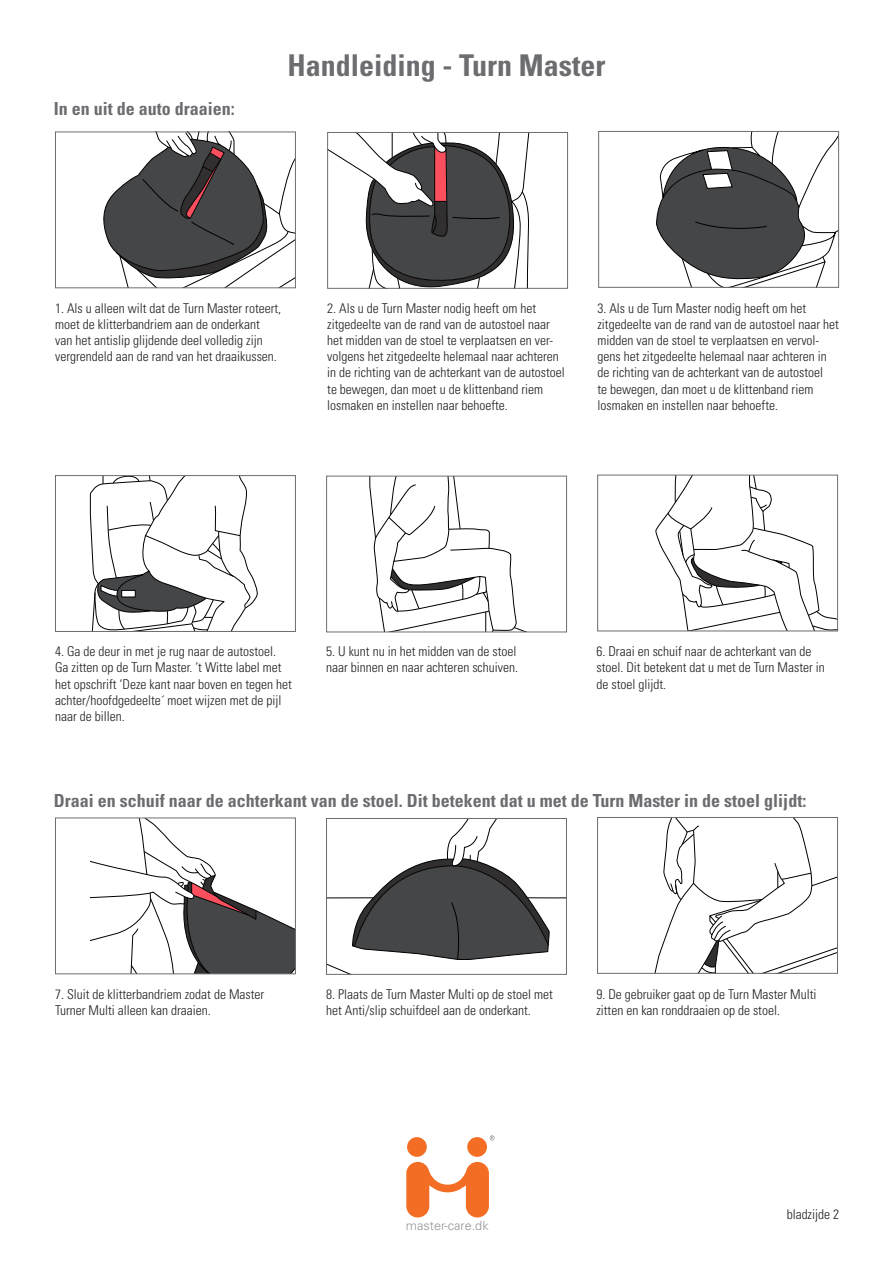
<style>
.page{position:relative;width:893px;height:1263px;background:#fff}
.page>*{position:absolute;margin:0;border:0;box-sizing:border-box;transform-origin:0 0}
.t1{font:700 condensed 30px "Univers LT Std";color:#6c6d70}
.Underoverskrift{font:700 condensed 18px "Univers LT Std";color:#6c6d70}
.t2{font:300 condensed 13.5px/16.2px "Univers LT Std";color:#231f20}
.t3{font:300 12.75px "Univers LT Std";color:#939598}
</style>
<div class="page">
<svg style="left:656px;top:133px;width:181px;height:153px"></svg>
<div style="left:598px;top:131px;width:241px;height:157px;border:1px solid #6c6d70"></div>
<svg style="left:329px;top:134px;width:201px;height:153px"></svg>
<div style="left:327px;top:132px;width:241px;height:157px;border:1px solid #6c6d70"></div>
<svg style="left:103px;top:134px;width:191px;height:152px"></svg>
<div style="left:55px;top:132px;width:241px;height:156px;border:1px solid #6c6d70"></div>
<svg style="left:655px;top:477px;width:181px;height:152px"></svg>
<div style="left:597px;top:475px;width:241px;height:156px;border:1px solid #6c6d70"></div>
<svg style="left:369px;top:478px;width:153px;height:152px"></svg>
<div style="left:326px;top:476px;width:241px;height:156px;border:1px solid #6c6d70"></div>
<svg style="left:90px;top:477px;width:168px;height:153px"></svg>
<div style="left:55px;top:475px;width:241px;height:157px;border:1px solid #6c6d70"></div>
<svg style="left:654px;top:819px;width:182px;height:153px"></svg>
<div style="left:597px;top:817px;width:241px;height:157px;border:1px solid #6c6d70"></div>
<svg style="left:328px;top:820px;width:237px;height:153px"></svg>
<div style="left:326px;top:818px;width:241px;height:157px;border:1px solid #6c6d70"></div>
<svg style="left:91px;top:819px;width:203px;height:153px"></svg>
<div style="left:55px;top:817px;width:241px;height:157px;border:1px solid #6c6d70"></div>
<svg style="left:406px;top:1162px;width:83px;height:55px"></svg>
<div style="left:407px;top:1137px;width:20px;height:20px;background:#f36e24;border-radius:50%"></div>
<div style="left:467px;top:1137px;width:20px;height:20px;background:#f36e24;border-radius:50%"></div>
<svg style="left:490px;top:1135px;width:4px;height:5px"></svg>
<p class="Underoverskrift" style="left:54px;top:97px;width:182px">In en uit de auto draaien:</p>
<h1 class="t1" style="left:288px;top:47px;width:319px">Handleiding - Turn Master</h1>
<p class="t2" style="left:55px;top:300px;width:228px">1. Als u alleen wilt dat de Turn Master roteert,</p>
<p class="t2" style="left:55px;top:316px;width:206px">moet de klitterbandriem aan de onderkant</p>
<p class="t2" style="left:55px;top:332px;width:209px">van het antislip glijdende deel volledig zijn</p>
<p class="t2" style="left:55px;top:348px;width:223px">vergrendeld aan de rand van het draaikussen.</p>
<p class="t2" style="left:327px;top:300px;width:239px">2. Als u de Turn Master nodig heeft om het zitgedeelte van de rand van de autostoel naar het midden van de stoel te verplaatsen en ver&shy;volgens het zitgedeelte helemaal naar achteren in de richting van de achterkant van de autostoel te bewegen, dan moet u de klittenband riem losmaken en instellen naar behoefte.</p>
<p class="t2" style="left:597px;top:300px;width:243px">3. Als u de Turn Master nodig heeft om het zitgedeelte van de rand van de autostoel naar het midden van de stoel te verplaatsen en vervol&shy;gens het zitgedeelte helemaal naar achteren in de richting van de achterkant van de autostoel<br>te bewegen, dan moet u de klittenband riem losmaken en instellen naar behoefte.</p>
<p class="t2" style="left:55px;top:643px;width:238px">4. Ga de deur in met je rug naar de autostoel.<br>Ga zitten op de Turn Master. ’t Witte label met het opschrift ‘Deze kant naar boven en tegen het achter/hoofdgedeelte´ moet wijzen met de pijl naar de billen.</p>
<p class="t2" style="left:326px;top:643px;width:193px">5. U kunt nu in het midden van de stoel naar binnen en naar achteren schuiven.</p>
<p class="t2" style="left:596px;top:643px;width:230px">6. Draai en schuif naar de achterkant van de stoel. Dit betekent dat u met de Turn Master in de stoel glijdt.</p>
<p class="Underoverskrift" style="left:54px;top:789px;width:754px">Draai en schuif naar de achterkant van de stoel. Dit betekent dat u met de Turn Master in de stoel glijdt:</p>
<p class="t2" style="left:55px;top:986px;width:211px">7. Sluit de klitterbandriem zodat de Master<br>Turner Multi alleen kan draaien.</p>
<p class="t2" style="left:326px;top:986px;width:228px">8. Plaats de Turn Master Multi op de stoel met het Anti/slip schuifdeel aan de onderkant.</p>
<p class="t2" style="left:596px;top:986px;width:222px">9. De gebruiker gaat op de Turn Master Multi zitten en kan ronddraaien op de stoel.</p>
<p class="t3" style="left:406px;top:1217px;width:84px">master-care.dk</p>
<p class="t2" style="left:787px;top:1206px;width:54px">bladzijde 2</p>
</div>
